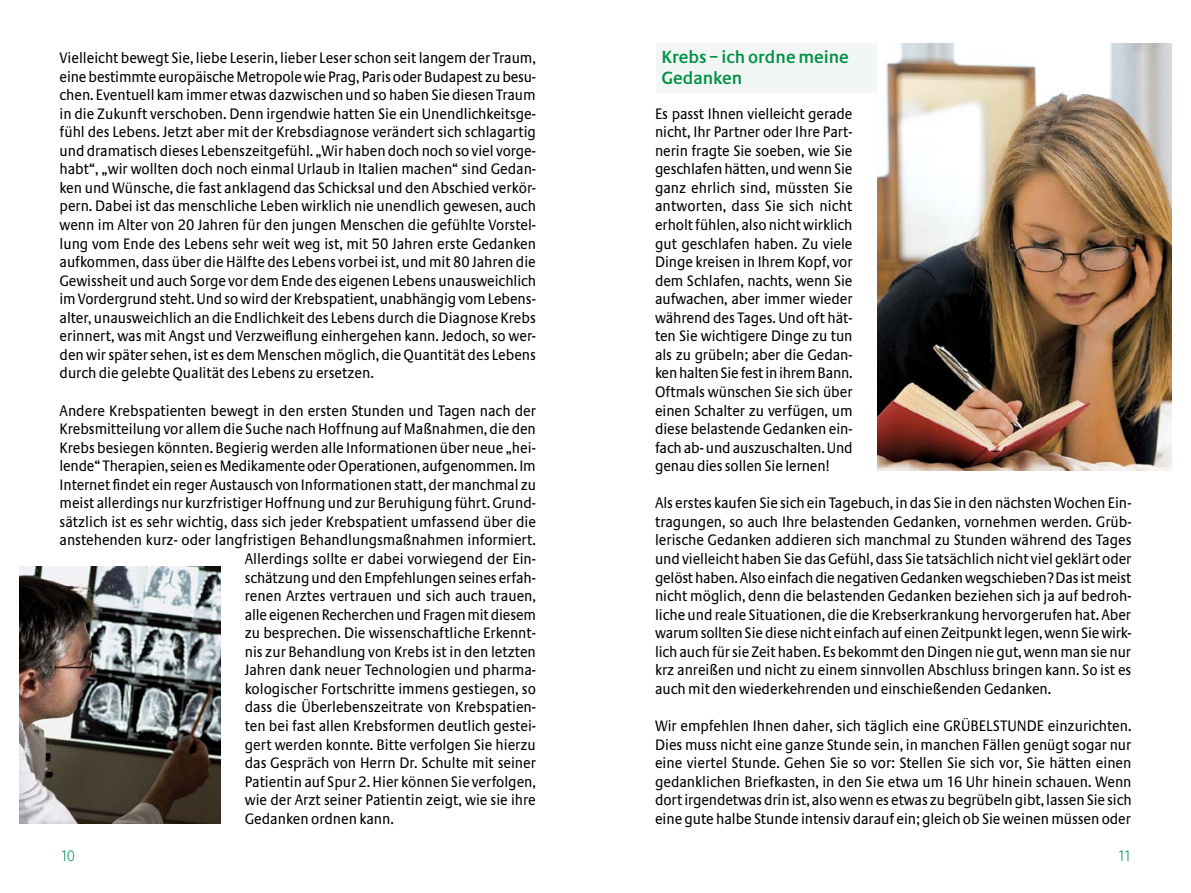
<style>
.page{position:relative;width:1191px;height:893px;background:#fff}
.page>*{position:absolute;margin:0;border:0;box-sizing:border-box;transform-origin:0 0}
.t1{font:600 18.38px/21px "Praxis EF";color:#009146;scale:.95 1}
.t2{font:15.75px/18.6px "Praxis EF";color:#000;text-align:justify;scale:.9 1}
.t3{font:300 15.75px "Praxis EF";color:#009146;scale:.9 1}
</style>
<div class="page">
<div style="left:655px;top:43px;width:274px;height:50px;background:#f2f6f5"></div>
<img style="left:20px;top:567px;width:200px;height:256px">
<img style="left:877px;top:43px;width:294px;height:427px">
<p class="t2" style="left:60px;top:49px;width:531px">Vielleicht bewegt Sie, liebe Leserin, lieber Leser schon seit langem der Traum, eine bestimmte europäische Metropole wie Prag, Paris oder Budapest zu besu&shy;chen. Eventuell kam immer etwas dazwischen und so haben Sie diesen Traum in die Zukunft verschoben. Denn irgendwie hatten Sie ein Unendlichkeitsge&shy;fühl des Lebens. Jetzt aber mit der Krebsdiagnose verändert sich schlagartig und dramatisch dieses Lebenszeitgefühl. „Wir haben doch noch so viel vorge&shy;habt“, „wir wollten doch noch einmal Urlaub in Italien machen“ sind Gedan&shy;ken und Wünsche, die fast anklagend das Schicksal und den Abschied verkör&shy;pern. Dabei ist das menschliche Leben wirklich nie unendlich gewesen, auch wenn im Alter von 20 Jahren für den jungen Menschen die gefühlte Vorstel&shy;lung vom Ende des Lebens sehr weit weg ist, mit 50 Jahren erste Gedanken aufkommen, dass über die Hälfte des Lebens vorbei ist, und mit 80 Jahren die Gewissheit und auch Sorge vor dem Ende des eigenen Lebens unausweichlich im Vordergrund steht. Und so wird der Krebspatient, unabhängig vom Lebens&shy;alter, unausweichlich an die Endlichkeit des Lebens durch die Diagnose Krebs erinnert, was mit Angst und Verzweiflung einhergehen kann. Jedoch, so wer&shy;den wir später sehen, ist es dem Menschen möglich, die Quantität des Lebens durch die gelebte Qualität des Lebens zu ersetzen.</p>
<p class="t2" style="left:60px;top:401px;width:531px">Andere Krebspatienten bewegt in den ersten Stunden und Tagen nach der</p>
<p class="t2" style="left:60px;top:420px;width:531px">Krebsmitteilung vor allem die Suche nach Hoffnung auf Maßnahmen, die den</p>
<p class="t2" style="left:60px;top:438px;width:531px">Krebs besiegen könnten. Begierig werden alle Informationen über neue „hei-</p>
<p class="t2" style="left:60px;top:457px;width:530px">lende“ Therapien, seien es Medikamente oder Operationen, aufgenommen. Im</p>
<p class="t2" style="left:60px;top:476px;width:531px">Internet findet ein reger Austausch von Informationen statt, der manchmal zu</p>
<p class="t2" style="left:60px;top:494px;width:531px">meist allerdings nur kurzfristiger Hoffnung und zur Beruhigung führt. Grund-</p>
<p class="t2" style="left:60px;top:513px;width:531px">sätzlich ist es sehr wichtig, dass sich jeder Krebspatient umfassend über die</p>
<p class="t2" style="left:60px;top:531px;width:531px">anstehenden kurz- oder langfristigen Behandlungsmaßnahmen informiert.</p>
<p class="t2" style="left:245px;top:550px;width:325px">Allerdings sollte er dabei vorwiegend der Ein-</p>
<p class="t2" style="left:245px;top:568px;width:325px">schätzung und den Empfehlungen seines erfah-</p>
<p class="t2" style="left:245px;top:587px;width:325px">renen Arztes vertrauen und sich auch trauen,</p>
<p class="t2" style="left:245px;top:605px;width:325px">alle eigenen Recherchen und Fragen mit diesem</p>
<p class="t2" style="left:245px;top:624px;width:325px">zu besprechen. Die wissenschaftliche Erkennt-</p>
<p class="t2" style="left:245px;top:643px;width:325px">nis zur Behandlung von Krebs ist in den letzten</p>
<p class="t2" style="left:245px;top:661px;width:325px">Jahren dank neuer Technologien und pharma-</p>
<p class="t2" style="left:245px;top:680px;width:325px">kologischer Fortschritte immens gestiegen, so</p>
<p class="t2" style="left:245px;top:698px;width:325px">dass die Überlebenszeitrate von Krebspatien-</p>
<p class="t2" style="left:245px;top:717px;width:325px">ten bei fast allen Krebsformen deutlich gestei-</p>
<p class="t2" style="left:245px;top:735px;width:325px">gert werden konnte. Bitte verfolgen Sie hierzu</p>
<p class="t2" style="left:245px;top:754px;width:325px">das Gespräch von Herrn Dr. Schulte mit seiner</p>
<p class="t2" style="left:245px;top:772px;width:325px">Patientin auf Spur 2. Hier können Sie verfolgen,</p>
<p class="t2" style="left:245px;top:791px;width:325px">wie der Arzt seiner Patientin zeigt, wie sie ihre</p>
<p class="t2" style="left:245px;top:810px;width:167px">Gedanken ordnen kann.</p>
<p class="t1" style="left:661px;top:47px;width:199px">Krebs – ich ordne meine<br>Gedanken</p>
<p class="t2" style="left:655px;top:105px;width:221px">Es passt Ihnen vielleicht gerade nicht, Ihr Partner oder Ihre Part&shy;nerin fragte Sie soeben, wie Sie geschlafen hätten, und wenn Sie ganz ehrlich sind, müssten Sie antworten, dass Sie sich nicht erholt fühlen, also nicht wirklich gut geschlafen haben. Zu viele Dinge kreisen in Ihrem Kopf, vor dem Schlafen, nachts, wenn Sie aufwachen, aber immer wieder während des Tages. Und oft hät&shy;ten Sie wichtigere Dinge zu tun als zu grübeln; aber die Gedan&shy;ken halten Sie fest in ihrem Bann.<br>Oftmals wünschen Sie sich über einen Schalter zu verfügen, um diese belastende Gedanken ein&shy;fach ab- und auszuschalten. Und genau dies sollen Sie lernen!</p>
<p class="t2" style="left:655px;top:494px;width:531px">Als erstes kaufen Sie sich ein Tagebuch, in das Sie in den nächsten Wochen Ein&shy;tragungen, so auch Ihre belastenden Gedanken, vornehmen werden. Grüb&shy;lerische Gedanken addieren sich manchmal zu Stunden während des Tages und vielleicht haben Sie das Gefühl, dass Sie tatsächlich nicht viel geklärt oder gelöst haben. Also einfach die negativen Gedanken wegschieben? Das ist meist nicht möglich, denn die belastenden Gedanken beziehen sich ja auf bedroh&shy;liche und reale Situationen, die die Krebserkrankung hervorgerufen hat. Aber warum sollten Sie diese nicht einfach auf einen Zeitpunkt legen, wenn Sie wirk&shy;lich auch für sie Zeit haben. Es bekommt den Dingen nie gut, wenn man sie nur krz anreißen und nicht zu einem sinnvollen Abschluss bringen kann. So ist es auch mit den wiederkehrenden und einschießenden Gedanken.</p>
<p class="t2" style="left:655px;top:717px;width:531px">Wir empfehlen Ihnen daher, sich täglich eine GRÜBELSTUNDE einzurichten.<br>Dies muss nicht eine ganze Stunde sein, in manchen Fällen genügt sogar nur eine viertel Stunde. Gehen Sie so vor: Stellen Sie sich vor, Sie hätten einen gedanklichen Briefkasten, in den Sie etwa um 16 Uhr hinein schauen. Wenn dort irgendetwas drin ist, also wenn es etwas zu begrübeln gibt, lassen Sie sich eine gute halbe Stunde intensiv darauf ein; gleich ob Sie weinen müssen oder</p>
<p class="t3" style="left:60px;top:847px;width:17px">10</p>
<p class="t3" style="left:1117px;top:847px;width:17px">11</p>
</div>
